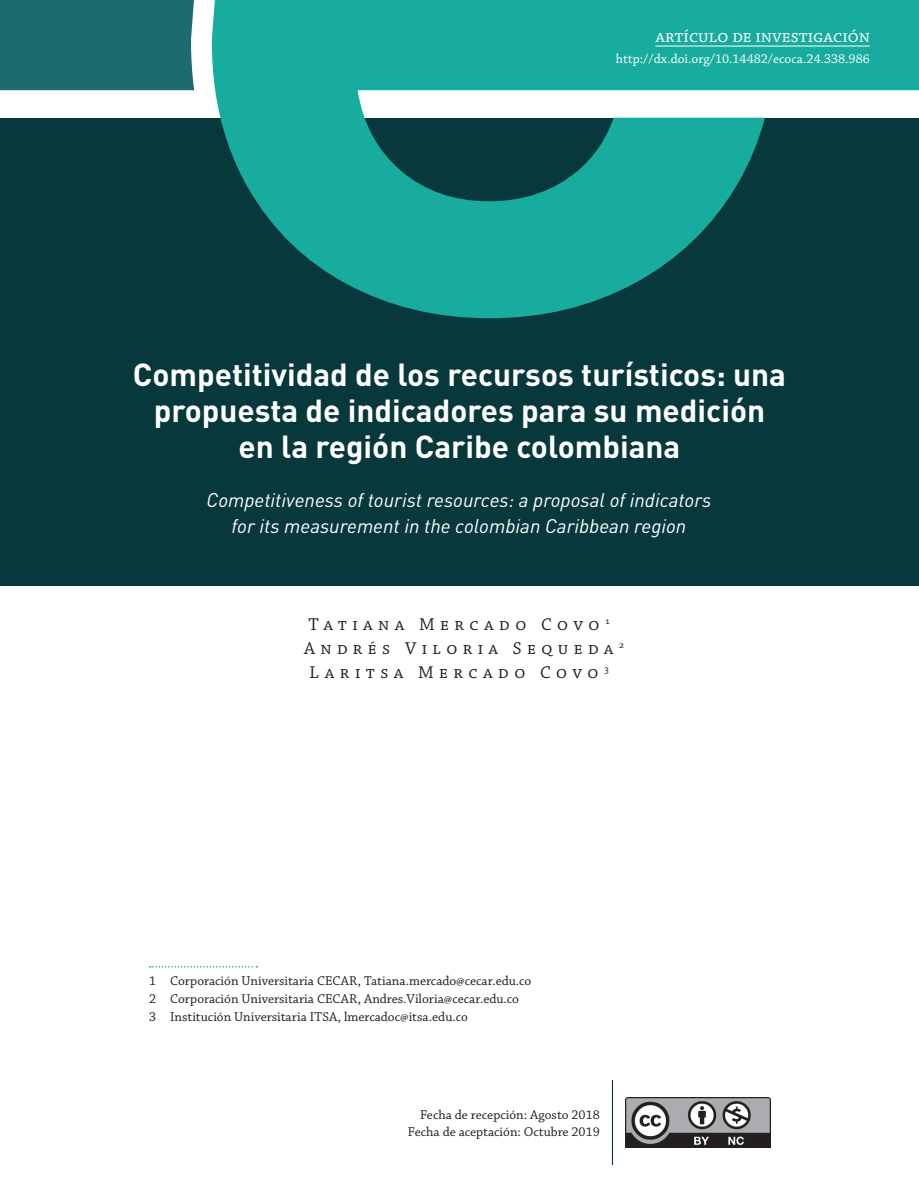
<style>
.page{position:relative;width:919px;height:1191px;background:#fff}
.page>*{position:absolute;margin:0;border:0;box-sizing:border-box;transform-origin:0 0}
.t1{font:700 31.5px/36px "DIN Pro";color:#fff;text-align:center}
.t2{font:italic 19.5px/25.5px "DIN";color:#fff;text-align:center}
.t3{font:18px/24px "Chaparral Pro";letter-spacing:.3em;color:#231f20;text-align:center}
.t4{font:18px "Chaparral Pro";color:#fff}
.t5{font:13.5px/18px "Chaparral Pro";color:#231f20}
.t6{font:13.5px "Chaparral Pro";color:#fff}
</style>
<div class="page">
<div style="left:0;top:118px;width:918px;height:467px;background:#06383c"></div>
<svg style="left:212px;top:0;width:706px;height:318px;fill:#18ac9e"></svg>
<div style="left:0;top:0;width:194px;height:90px;background:#1e6a71"></div>
<hr style="left:655px;top:46px;width:214px;height:1px;background:#fff">
<img style="left:625px;top:1097px;width:145px;height:50px">
<svg style="left:150px;top:966px;width:107px;height:1px"></svg>
<hr style="left:612px;top:1080px;width:1px;height:85px;background:#06383c">
<h3 class="t4" style="left:655px;top:26px;width:216px">artículo de investigación</h3>
<p class="t6" style="left:615px;top:51px;width:255px">http://dx.doi.org/10.14482/ecoca.24.338.986</p>
<h1 class="t1" style="left:133px;top:355px;width:654px">Competitividad de los recursos turísticos: una propuesta de indicadores para su medición en la región Caribe colombiana</h1>
<h2 class="t2" style="left:206px;top:487px;width:506px">Competitiveness of tourist resources: a proposal of indicators for its measurement in the colombian Caribbean region</h2>
<h3 class="t3" style="left:304px;top:613px;width:322px">Tatiana Mercado Covo <sup>1<br></sup>Andrés Viloria Sequeda <sup>2<br></sup>Laritsa Mercado Covo <sup>3</sup></h3>
<p class="t5" style="left:149px;top:972px;width:384px">1 Corporación Universitaria CECAR, Tatiana.mercado@cecar.edu.co<br>2 Corporación Universitaria CECAR, Andres.Viloria@cecar.edu.co<br>3 Institución Universitaria ITSA, lmercadoc@itsa.edu.co</p>
<p class="t5" style="left:408px;top:1107px;width:193px;line-height:16.5px;text-align:right">Fecha de recepción: Agosto 2018<br>Fecha de aceptación: Octubre 2019</p>
</div>
